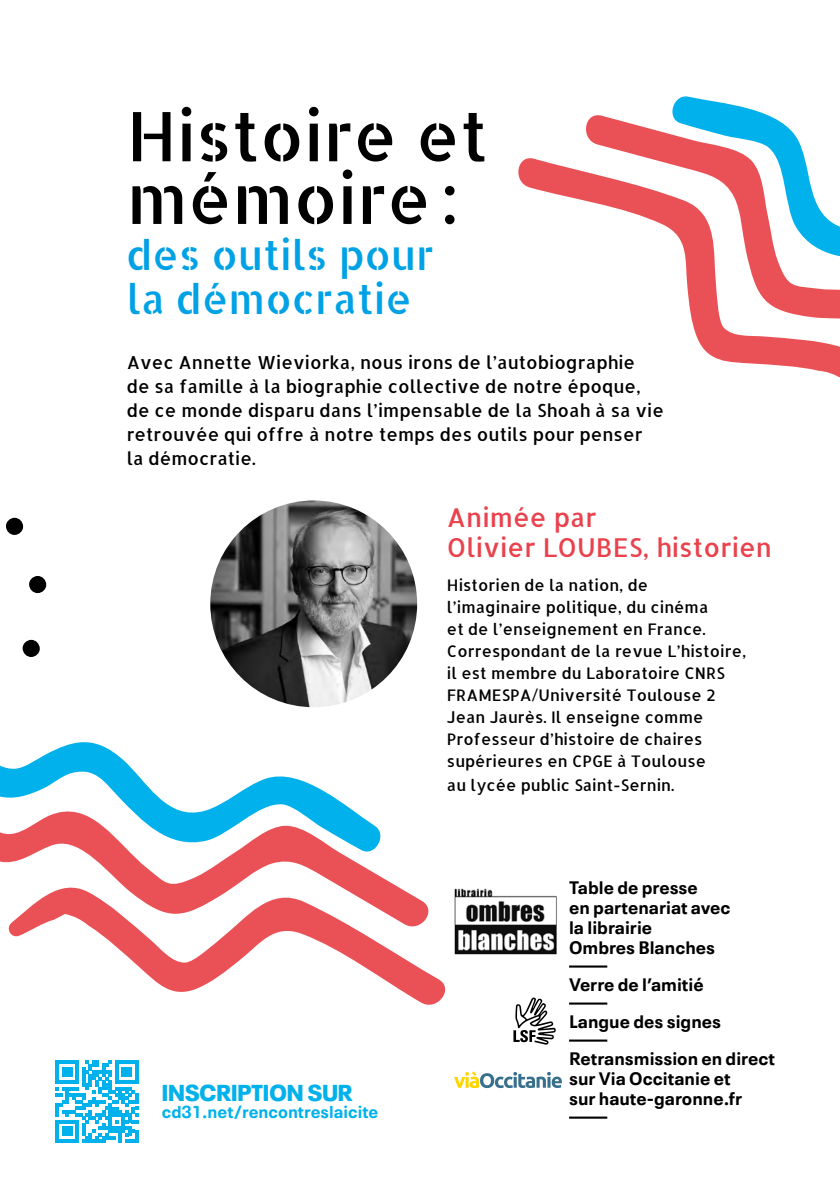
<style>
.page{position:relative;width:840px;height:1191px;background:#fff}
.page>*{position:absolute;margin:0;border:0;box-sizing:border-box;transform-origin:0 0}
.t1{font:68.4px/62.6px "Allerta Stencil";color:#000}
.t2{font:41px/43.2px "Allerta Stencil";color:#00a2e5}
.t3{font:26px/30px "Allerta";color:#e9424d}
.t4{font:900 22.8px "Neue Plak";color:#00b1eb}
.t5{font:18px/24px "Allerta";color:#000}
.t6{font:700 18px/20px "Neue Plak Text W05";color:#000}
.t7{font:17.2px "Neue Plak Text Variable";color:#00b1eb}
.t8{font:16px/22px "Allerta";color:#000}
</style>
<div class="page">
<div style="left:29px;top:576px;width:17px;height:17px;background:#000;border-radius:50%"></div>
<div style="left:22px;top:640px;width:18px;height:17px;background:#000;border-radius:50%"></div>
<div style="left:6px;top:518px;width:17px;height:17px;background:#000;border-radius:50%"></div>
<svg style="left:0;top:857px;width:380px;height:19px"></svg>
<svg style="left:8px;top:876px;width:438px;height:129px"></svg>
<svg style="left:0;top:677px;width:387px;height:180px"></svg>
<svg style="left:586px;top:115px;width:79px;height:39px;fill:#ea5156"></svg>
<svg style="left:518px;top:154px;width:321px;height:223px"></svg>
<svg style="left:665px;top:96px;width:174px;height:260px"></svg>
<hr style="left:568px;top:965px;width:39px;height:2px;background:#000">
<hr style="left:568px;top:1002px;width:39px;height:2px;background:#000">
<hr style="left:568px;top:1039px;width:39px;height:2px;background:#000">
<hr style="left:568px;top:1116px;width:39px;height:2px;background:#000">
<svg style="left:513px;top:997px;width:42px;height:47px"></svg>
<img style="left:454px;top:888px;width:103px;height:67px">
<svg style="left:56px;top:1060px;width:82px;height:83px"></svg>
<img style="left:210px;top:500px;width:207px;height:207px;border-radius:103px">
<svg style="left:454px;top:1071px;width:107px;height:17px"></svg>
<h1 class="t1" style="left:127px;top:103px;width:362px">Histoire et mémoire:</h1>
<h2 class="t2" style="left:127px;top:233px;width:309px">des outils pour la démocratie</h2>
<p class="t5" style="left:127px;top:350px;width:538px">Avec Annette Wieviorka, nous irons de l’autobiographie<br>de sa famille à la biographie collective de notre époque, de ce monde disparu dans l’impensable de la Shoah à sa vie retrouvée qui offre à notre temps des outils pour penser<br>la démocratie.</p>
<h3 class="t4" style="left:162px;top:1074px;width:192px">INSCRIPTION SUR</h3>
<p class="t7" style="left:162px;top:1098px;width:218px">cd31.net/rencontreslaicite</p>
<h3 class="t3" style="left:446px;top:502px;width:326px">Animée par<br>Olivier LOUBES, historien</h3>
<p class="t8" style="left:446px;top:573px;width:301px">Historien de la nation, de l’imaginaire politique, du cinéma<br>et de l’enseignement en France.<br>Correspondant de la revue L’histoire, il est membre du Laboratoire CNRS<br>FRAMESPA/Université Toulouse 2<br>Jean Jaurès. Il enseigne comme<br>Professeur d’histoire de chaires supérieures en CPGE à Toulouse</p>
<p class="t8" style="left:446px;top:773px;width:229px">au lycée public Saint-Sernin.</p>
<p class="t6" style="left:568px;top:875px;width:163px">Table de presse<br>en partenariat avec la librairie<br>Ombres Blanches</p>
<p class="t6" style="left:568px;top:964px;width:207px;line-height:37px">Verre de l’amitié<br>Langue des signes<br>Retransmission en direct</p>
<p class="t6" style="left:568px;top:1066px;width:174px">sur Via Occitanie et sur haute-garonne.fr</p>
</div>
